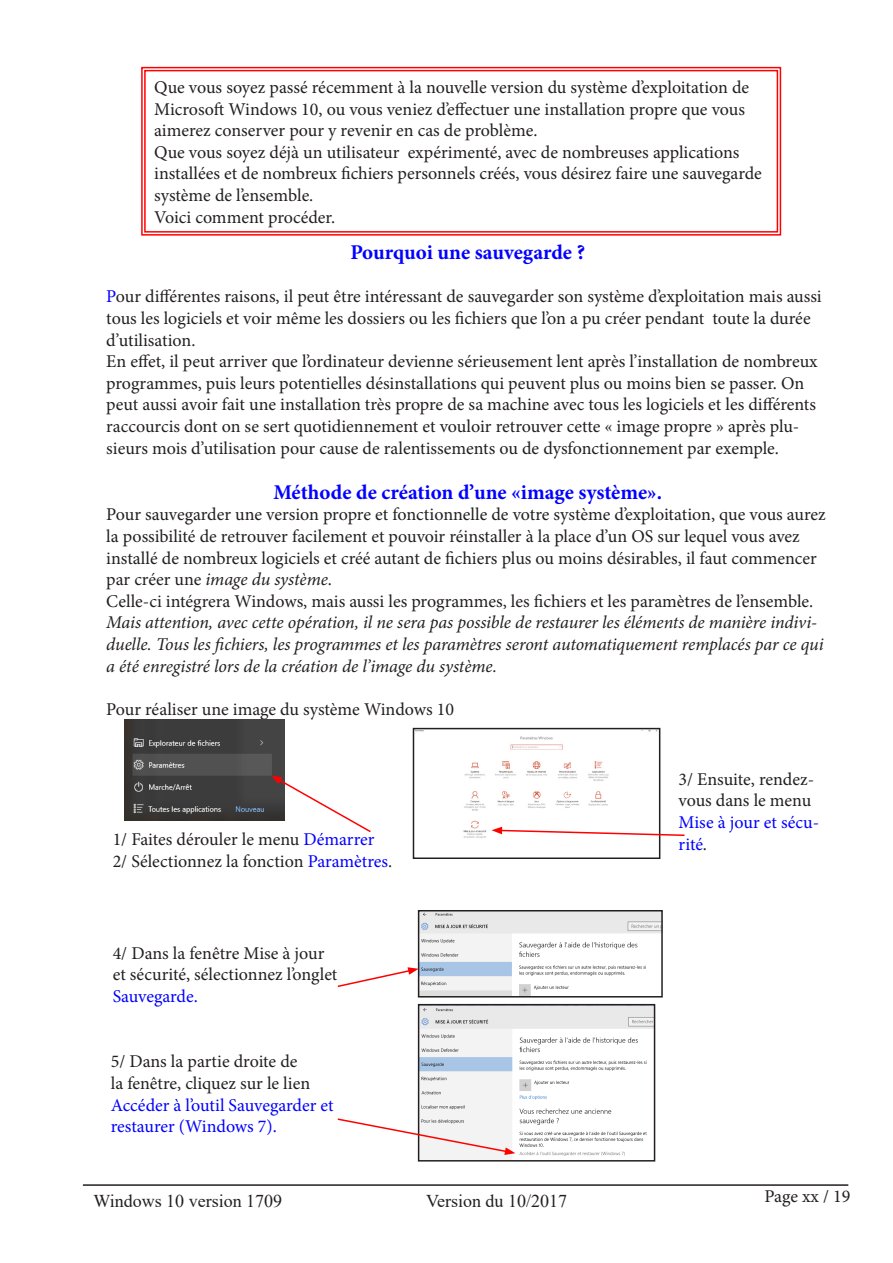
<style>
.page{position:relative;width:893px;height:1263px;background:#fff}
.page>*{position:absolute;margin:0;border:0;box-sizing:border-box;transform-origin:0 0}
.t1{font:700 21px "Minion Pro";color:#0200ff}
.Légende{font:18px/21.6px "Minion Pro";color:#231f20}
.Légende-2{font:italic 18px/21.6px "Minion Pro";letter-spacing:-.01em;color:#231f20}
.t2{font:18px "Times New Roman";color:#231f20}
.s1{color:#0200ff}
.s2{font-style:italic}
.s3{font-style:normal}
</style>
<div class="page">
<hr style="left:83px;top:1184px;width:765px;height:2px;background:#231f20">
<svg style="left:141px;top:66px;width:641px;height:170px"></svg>
<div style="left:144px;top:70px;width:634px;height:163px;border:1px solid #f00"></div>
<img style="left:125px;top:719px;width:159px;height:102px">
<img style="left:416px;top:731px;width:241px;height:107px">
<div style="left:413px;top:728px;width:247px;height:131px;border:2px solid #231f20"></div>
<img style="left:421px;top:913px;width:239px;height:81px">
<div style="left:418px;top:910px;width:245px;height:87px;border:2px solid #231f20"></div>
<svg style="left:271px;top:775px;width:100px;height:58px"></svg>
<svg style="left:492px;top:827px;width:193px;height:10px"></svg>
<svg style="left:337px;top:967px;width:82px;height:21px"></svg>
<img style="left:421px;top:1007px;width:231px;height:151px">
<div style="left:418px;top:1004px;width:237px;height:157px;border:2px solid #231f20"></div>
<svg style="left:337px;top:1117px;width:178px;height:38px"></svg>
<p class="Légende" style="left:154px;top:76px;width:596px">Que vous soyez passé récemment à la nouvelle version du système d’exploitation de<br>Microsoft Windows 10, ou vous veniez d’effectuer une installation propre que vous aimerez conserver pour y revenir en cas de problème.</p>
<p class="Légende" style="left:154px;top:141px;width:609px">Que vous soyez déjà un utilisateur expérimenté, avec de nombreuses applications installées et de nombreux fichiers personnels créés, vous désirez faire une sauvegarde système de l’ensemble.</p>
<p class="Légende" style="left:154px;top:206px;width:183px">Voici comment procéder.</p>
<p class="t1" style="left:350px;top:238px;width:236px">Pourquoi une sauvegarde ?</p>
<p class="Légende" style="left:106px;top:286px;width:717px"><span class="s1">P</span>our différentes raisons, il peut être intéressant de sauvegarder son système d’exploitation mais aussi tous les logiciels et voir même les dossiers ou les fichiers que l’on a pu créer pendant toute la durée d’utilisation.</p>
<p class="Légende" style="left:106px;top:351px;width:713px">En effet, il peut arriver que l’ordinateur devienne sérieusement lent après l’installation de nombreux programmes, puis leurs potentielles désinstallations qui peuvent plus ou moins bien se passer. On peut aussi avoir fait une installation très propre de sa machine avec tous les logiciels et les différents raccourcis dont on se sert quotidiennement et vouloir retrouver cette « image propre » après plu&shy;sieurs mois d’utilisation pour cause de ralentissements ou de dysfonctionnement par exemple.</p>
<p class="t1" style="left:273px;top:477px;width:390px">Méthode de création d’une «image système».</p>
<p class="Légende" style="left:106px;top:504px;width:721px">Pour sauvegarder une version propre et fonctionnelle de votre système d’exploitation, que vous aurez la possibilité de retrouver facilement et pouvoir réinstaller à la place d’un OS sur lequel vous avez installé de nombreux logiciels et créé autant de fichiers plus ou moins désirables, il faut commencer par créer une <span class="s2">image du système</span>.</p>
<p class="Légende-2" style="left:106px;top:590px;width:719px"><span class="s3">Celle-ci intégrera Windows, mais aussi les programmes, les fichiers et les paramètres de l’ensemble.<br></span>Mais attention, avec cette opération, il ne sera pas possible de restaurer les éléments de manière indivi&shy;duelle. Tous les fichiers, les programmes et les paramètres seront automatiquement remplacés par ce qui a été enregistré lors de la création de l’image du système.</p>
<p class="Légende" style="left:106px;top:698px;width:349px">Pour réaliser une image du système Windows 10</p>
<p class="Légende" style="left:113px;top:829px;width:263px">1/ Faites dérouler le menu <span class="s1">Démarrer</span></p>
<p class="Légende" style="left:113px;top:850px;width:281px">2/ Sélectionnez la fonction <span class="s1">Paramètres</span>.</p>
<p class="Légende" style="left:113px;top:942px;width:226px">4/ Dans la fenêtre Mise à jour et sécurité, sélectionnez l’onglet<br><span class="s1">Sauvegarde.</span></p>
<p class="Légende" style="left:111px;top:1051px;width:224px">5/ Dans la partie droite de<br>la fenêtre, cliquez sur le lien<br><span class="s1">Accéder à l’outil Sauvegarder et restaurer (Windows 7).</span></p>
<p class="Légende" style="left:679px;top:768px;width:142px">3/ Ensuite, rendez&shy;vous dans le menu<br><span class="s1">Mise à jour et sécu&shy;rité</span>.</p>
<p class="t2" style="left:94px;top:1188px;width:190px">Windows 10 version 1709</p>
<p class="t2" style="left:426px;top:1188px;width:142px">Version du 10/2017</p>
<p class="Légende" style="left:764px;top:1185px;width:87px">Page xx / 19</p>
</div>
